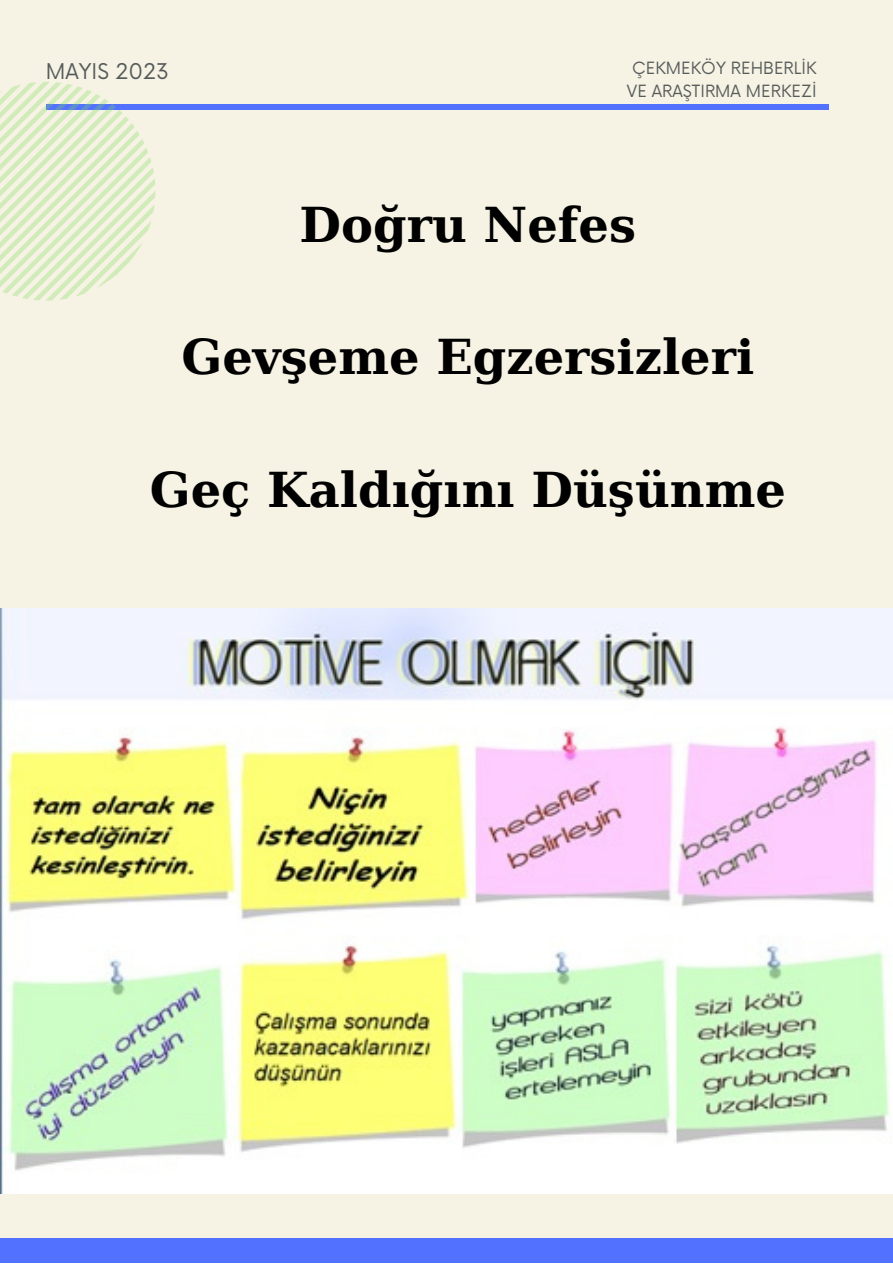
<style>
.page{position:relative;width:893px;height:1264px;background:#fff}
.page>*{position:absolute;margin:0;border:0;box-sizing:border-box;transform-origin:0 0}
.t1{font:700 48px "DejaVu Serif";color:#000}
.t2{font:21.15px "Now";color:#565b5b}
.t3{font:16.5px/22.5px "Now";color:#565b5b;text-align:center}
</style>
<div class="page">
<div style="left:0;top:0;width:892px;height:1262px;background:#f6f3e4"></div>
<div style="left:0;top:1237px;width:892px;height:25px;background:#5271ff"></div>
<div style="left:46px;top:104px;width:782px;height:6px;background:#5271ff"></div>
<img style="left:1px;top:608px;width:891px;height:585px">
<svg style="left:0;top:82px;width:155px;height:218px"></svg>
<p class="t2" style="left:46px;top:60px;width:124px">MAYIS 2023</p>
<p class="t3" style="left:627px;top:58px;width:191px">ÇEKMEKÖY REHBERLİK<br>VE ARAŞTIRMA MERKEZİ</p>
<p class="t1" style="left:299px;top:196px;width:338px">Doğru Nefes</p>
<p class="t1" style="left:181px;top:329px;width:574px">Gevşeme Egzersizleri</p>
<p class="t1" style="left:150px;top:462px;width:637px">Geç Kaldığını Düşünme</p>
</div>
